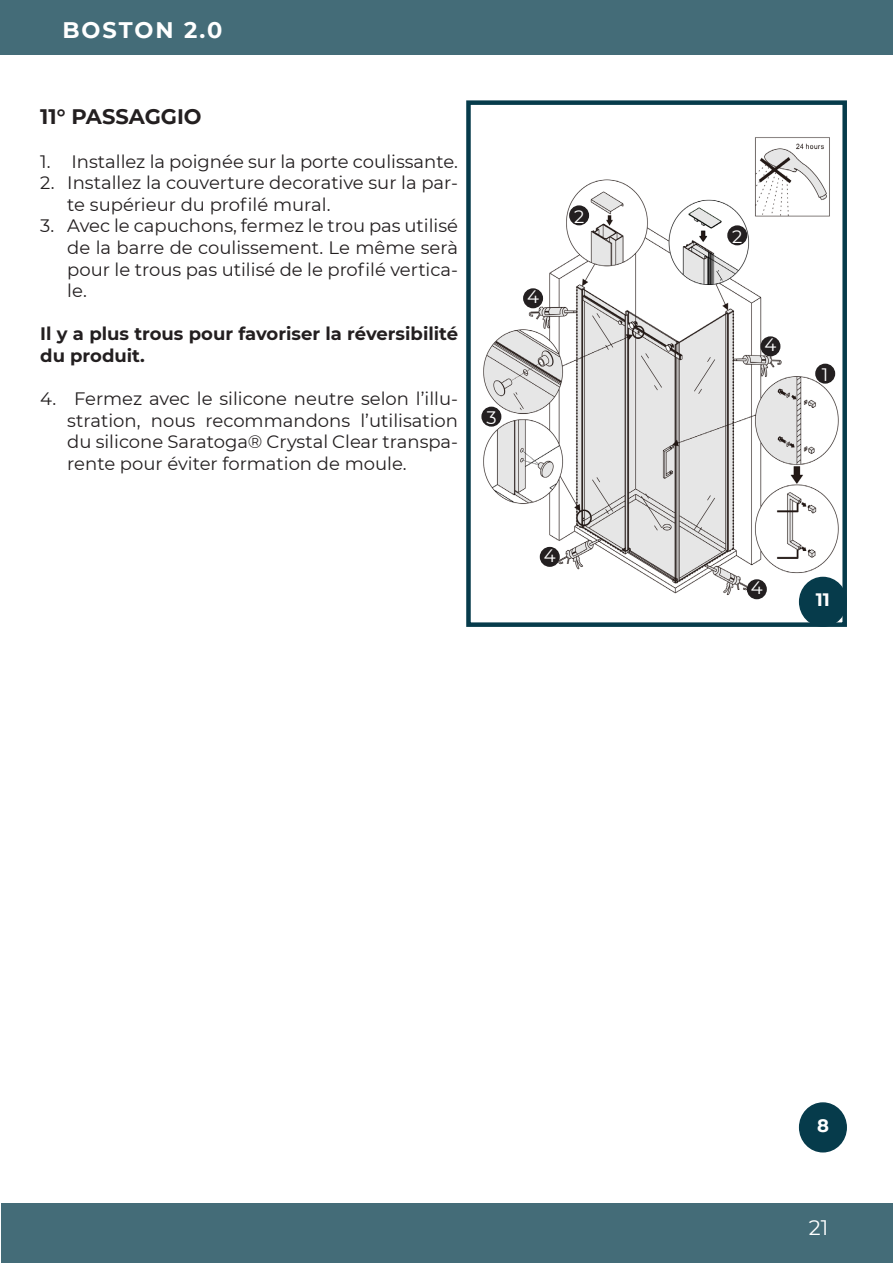
<style>
.page{position:relative;width:893px;height:1263px;background:#fff}
.page>*{position:absolute;margin:0;border:0;box-sizing:border-box;transform-origin:0 0}
.t1{font:700 22.5px "Montserrat";letter-spacing:.09em;color:#fff}
.t2{font:700 21px "Montserrat";color:#231f20}
.t3{font:21px "Montserrat";color:#fff}
.t4{font:18px/21.6px "Montserrat";color:#231f20;text-align:justify}
.t5{font:700 18px/21.6px "Montserrat";color:#231f20}
.t6{font:18px "Montserrat";color:#fff}
.t7{font:700 18px "Montserrat";color:#fff}
</style>
<div class="page">
<img style="left:482px;top:137px;width:360px;height:485px">
<div style="left:466px;top:100px;width:381px;height:527px;border:4px solid #063b4b"></div>
<div style="left:800px;top:577px;width:46px;height:49px;background:#063b4b;border-radius:50%"></div>
<div style="left:799px;top:577px;width:48px;height:50px;border:2px solid #063b4b;border-radius:50%"></div>
<div style="left:0;top:0;width:893px;height:54px;background:#446c78"></div>
<div style="left:1px;top:1203px;width:892px;height:60px;background:#446c78"></div>
<div style="left:800px;top:1103px;width:46px;height:49px;background:#063b4b;border-radius:50%"></div>
<div style="left:799px;top:1102px;width:48px;height:50px;border:2px solid #063b4b;border-radius:50%"></div>
<div style="left:482px;top:407px;width:19px;height:19px;background:#231f20;border-radius:50%"></div>
<div style="left:481px;top:407px;width:20px;height:20px;border:2px solid #231f20;border-radius:50%"></div>
<div style="left:816px;top:364px;width:18px;height:19px;background:#231f20;border-radius:50%"></div>
<div style="left:815px;top:364px;width:20px;height:20px;border:2px solid #231f20;border-radius:50%"></div>
<div style="left:728px;top:226px;width:18px;height:19px;background:#231f20;border-radius:50%"></div>
<div style="left:727px;top:225px;width:20px;height:20px;border:2px solid #231f20;border-radius:50%"></div>
<div style="left:570px;top:206px;width:18px;height:19px;background:#231f20;border-radius:50%"></div>
<div style="left:569px;top:205px;width:20px;height:20px;border:2px solid #231f20;border-radius:50%"></div>
<div style="left:540px;top:548px;width:19px;height:18px;background:#231f20;border-radius:50%"></div>
<div style="left:540px;top:547px;width:20px;height:20px;border:2px solid #231f20;border-radius:50%"></div>
<div style="left:748px;top:580px;width:18px;height:18px;background:#231f20;border-radius:50%"></div>
<div style="left:747px;top:579px;width:20px;height:20px;border:2px solid #231f20;border-radius:50%"></div>
<div style="left:761px;top:337px;width:19px;height:19px;background:#231f20;border-radius:50%"></div>
<div style="left:760px;top:336px;width:20px;height:20px;border:2px solid #231f20;border-radius:50%"></div>
<div style="left:524px;top:289px;width:18px;height:19px;background:#231f20;border-radius:50%"></div>
<div style="left:523px;top:288px;width:20px;height:20px;border:2px solid #231f20;border-radius:50%"></div>
<p class="t1" style="left:62px;top:14px;width:162px">BOSTON 2.0</p>
<p class="t2" style="left:40px;top:102px;width:163px">11° PASSAGGIO</p>
<p class="t4" style="left:40px;top:150px;width:419px">1. Installez la poignée sur la porte coulissante.</p>
<p class="t4" style="left:67px;top:171px;width:392px;text-indent:-27px">2. Installez la couverture decorative sur la par&shy;te supérieur du profilé mural.</p>
<p class="t4" style="left:67px;top:215px;width:392px;text-indent:-27px">3. Avec le capuchons, fermez le trou pas utilisé de la barre de coulissement. Le même serà pour le trous pas utilisé de le profilé vertica&shy;le.</p>
<p class="t5" style="left:40px;top:322px;width:419px">Il y a plus trous pour favoriser la réversibilité du produit.</p>
<p class="t4" style="left:67px;top:387px;width:392px;text-indent:-27px">4. Fermez avec le silicone neutre selon l’illu&shy;stration, nous recommandons l’utilisation du silicone Saratoga® Crystal Clear transpa&shy;rente pour éviter formation de moule.</p>
<p class="t6" style="left:486px;top:405px;width:12px">3</p>
<p class="t6" style="left:527px;top:284px;width:13px">4</p>
<p class="t6" style="left:574px;top:204px;width:12px">2</p>
<p class="t6" style="left:544px;top:543px;width:13px">4</p>
<p class="t6" style="left:732px;top:224px;width:12px">2</p>
<p class="t6" style="left:764px;top:332px;width:13px">4</p>
<p class="t6" style="left:822px;top:362px;width:8px">1</p>
<p class="t6" style="left:751px;top:575px;width:13px">4</p>
<p class="t7" style="left:816px;top:587px;width:16px">11</p>
<p class="t7" style="left:817px;top:1113px;width:13px">8</p>
<p class="t3" style="left:809px;top:1213px;width:21px">21</p>
</div>
